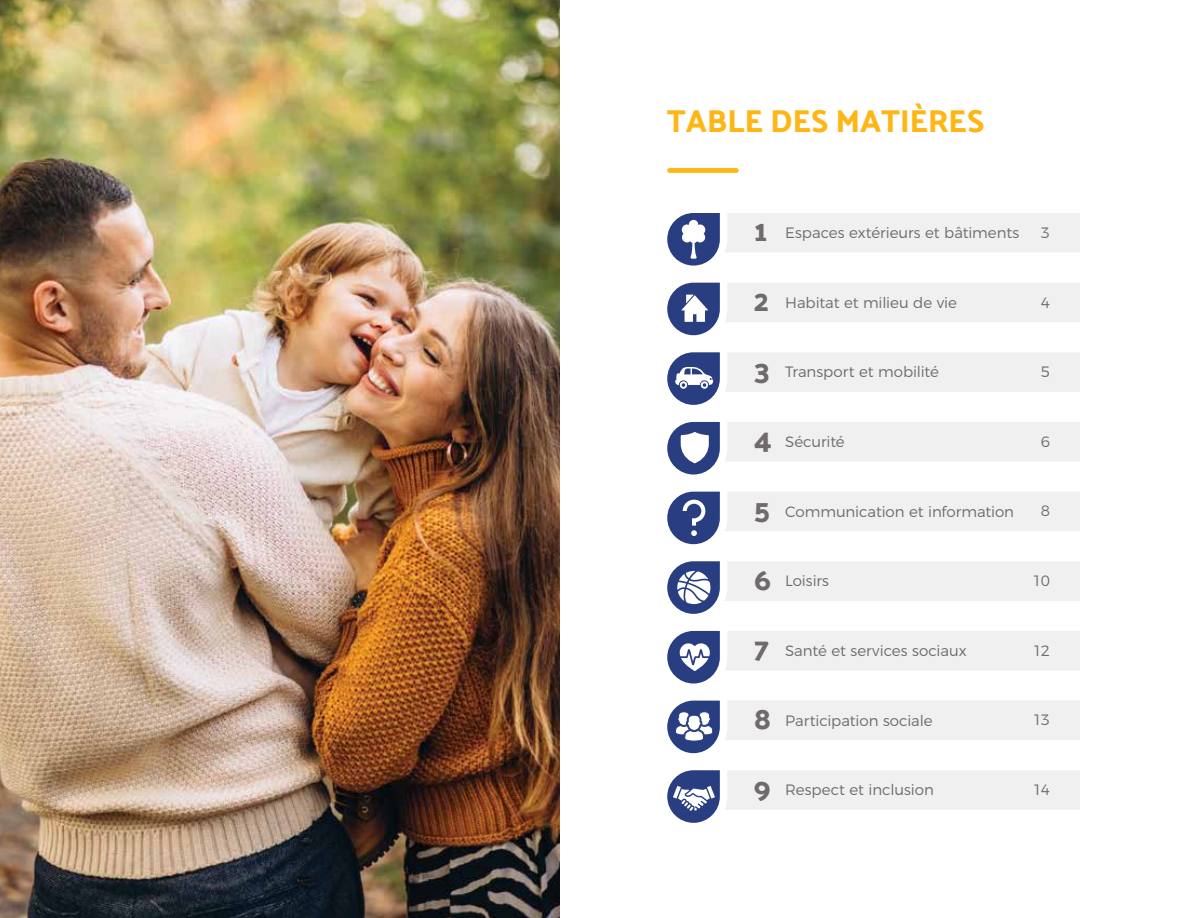
<style>
.page{position:relative;width:1188px;height:918px;background:#fff}
.page>*{position:absolute;margin:0;border:0;box-sizing:border-box;transform-origin:0 0}
.t1{font:500 31.5px "Palanquin Dark";color:#fdb614}
.t2{font:500 30px "Palanquin Dark";color:#6f6a6b}
.t3{font:300 15px "Montserrat";letter-spacing:-.005em;color:#6f6a6b}
.s1{font-family:"Palanquin Dark";font-weight:500;font-size:30px}
</style>
<div class="page">
<img style="left:0;top:0;width:560px;height:918px">
<svg style="left:667px;top:168px;width:72px;height:5px"></svg>
<svg style="left:667px;top:631px;width:413px;height:53px"></svg>
<svg style="left:667px;top:283px;width:413px;height:52px"></svg>
<svg style="left:667px;top:213px;width:413px;height:53px"></svg>
<svg style="left:667px;top:352px;width:413px;height:53px"></svg>
<svg style="left:667px;top:422px;width:413px;height:53px"></svg>
<svg style="left:667px;top:492px;width:413px;height:52px"></svg>
<svg style="left:667px;top:701px;width:413px;height:52px"></svg>
<svg style="left:667px;top:770px;width:413px;height:53px"></svg>
<svg style="left:667px;top:561px;width:413px;height:53px"></svg>
<h1 class="t1" style="left:667px;top:102px;width:319px">TABLE DES MATIÈRES</h1>
<h2 class="t2" style="left:754px;top:213px;width:15px">1</h2>
<p class="t3" style="left:785px;top:221px;width:236px">Espaces extérieurs et bâtiments</p>
<p class="t3" style="left:1041px;top:221px;width:11px">3</p>
<p class="t3" style="left:754px;top:291px;width:205px"><span class="s1">2</span> Habitat et milieu de vie</p>
<p class="t3" style="left:1041px;top:291px;width:11px">4</p>
<p class="t3" style="left:754px;top:360px;width:187px"><span class="s1">3</span> Transport et mobilité</p>
<p class="t3" style="left:1041px;top:360px;width:11px">5</p>
<p class="t3" style="left:754px;top:430px;width:93px"><span class="s1">4</span> Sécurité</p>
<p class="t3" style="left:1041px;top:430px;width:11px">6</p>
<p class="t3" style="left:754px;top:500px;width:262px"><span class="s1">5</span> Communication et information</p>
<p class="t3" style="left:1041px;top:499px;width:11px">8</p>
<p class="t3" style="left:754px;top:569px;width:77px"><span class="s1">6</span> Loisirs</p>
<p class="t3" style="left:1033px;top:569px;width:19px">10</p>
<p class="t3" style="left:754px;top:639px;width:214px"><span class="s1">7</span> Santé et services sociaux</p>
<p class="t3" style="left:1033px;top:639px;width:19px">12</p>
<p class="t3" style="left:754px;top:709px;width:181px"><span class="s1">8</span> Participation sociale</p>
<p class="t3" style="left:1033px;top:708px;width:19px">13</p>
<p class="t3" style="left:754px;top:778px;width:182px"><span class="s1">9</span> Respect et inclusion</p>
<p class="t3" style="left:1033px;top:778px;width:19px">14</p>
</div>
